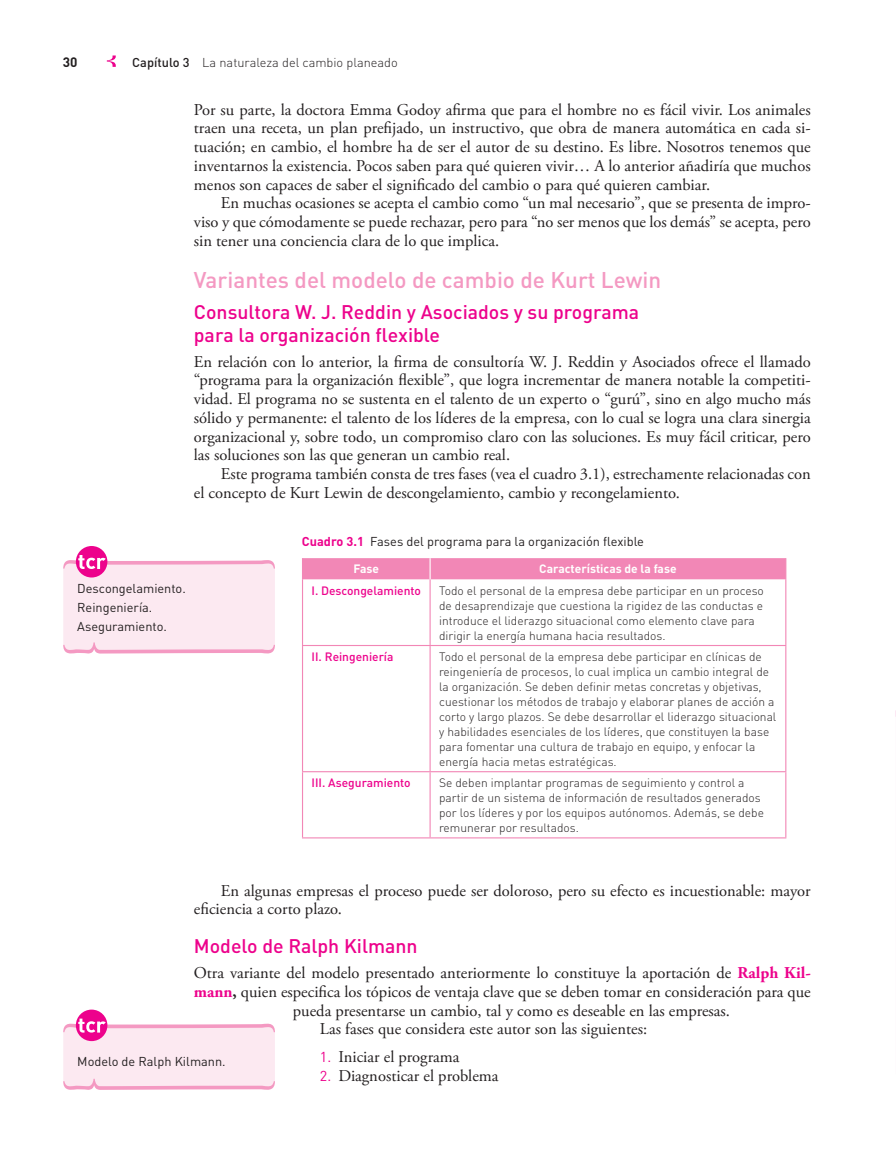
<style>
.page{position:relative;width:896px;height:1151px;background:#fff}
.page>*{position:absolute;margin:0;border:0;box-sizing:border-box;transform-origin:0 0}
.t1{font:500 22.5px "DIN Pro";color:#f499c2}
.t2{font:500 19.5px/22.5px "DIN Pro";color:#ed028c}
.t3{font:16.5px/18.8px "Adobe Garamond Pro";color:#231f20}
.t4{font:700 13.5px "DIN Pro";color:#231f20}
.t5{font:12.75px/18.8px "DIN Pro";color:#231f20}
.t6{font:300 12.75px "DIN";color:#231f20}
.t7{font:300 12px/15px "DIN Pro";color:#231f20}
.t8{font:500 12px "DIN Pro";color:#ed028c}
.t9{font:700 12px "DIN Pro";color:#fff}
.s1{font-family:"DIN Pro";font-weight:500}
.s2{font-weight:700;color:#ed028c}
.s3{font-weight:700}
.s4{font-family:"DIN Pro";font-size:14.25px;color:#ed028c}
</style>
<div class="page">
<svg style="left:107px;top:55px;width:9px;height:12px"></svg>
<hr style="left:302px;top:579px;width:1px;height:66px;background:#f287b6">
<hr style="left:302px;top:646px;width:1px;height:125px;background:#f287b6">
<hr style="left:302px;top:772px;width:1px;height:65px;background:#f287b6">
<hr style="left:429px;top:579px;width:1px;height:66px;background:#f287b6">
<hr style="left:785px;top:579px;width:1px;height:66px;background:#f287b6">
<hr style="left:429px;top:646px;width:1px;height:125px;background:#f287b6">
<hr style="left:785px;top:646px;width:1px;height:125px;background:#f287b6">
<hr style="left:429px;top:772px;width:1px;height:65px;background:#f287b6">
<hr style="left:785px;top:772px;width:1px;height:65px;background:#f287b6">
<hr style="left:302px;top:645px;width:484px;height:1px;background:#f287b6">
<hr style="left:302px;top:771px;width:484px;height:1px;background:#f287b6">
<hr style="left:302px;top:837px;width:484px;height:1px;background:#f287b6">
<div style="left:302px;top:558px;width:484px;height:21px;background:#f287b6"></div>
<div style="left:76px;top:1009px;width:31px;height:32px;background:#ed028c;border-radius:50%"></div>
<svg style="left:63px;top:1018px;width:212px;height:72px;background:#fbdcea"></svg>
<div style="left:76px;top:546px;width:31px;height:31px;background:#ed028c;border-radius:50%"></div>
<svg style="left:63px;top:555px;width:212px;height:98px;background:#fbdfec"></svg>
<p class="t4" style="left:63px;top:57px;width:16px">30</p>
<p class="t6" style="left:132px;top:58px;width:267px"><span class="s1">Capítulo 3</span> La naturaleza del cambio planeado</p>
<p class="t3" style="left:194px;top:101px;width:618px">Por su parte, la doctora Emma Godoy afirma que para el hombre no es fácil vivir. Los animales</p>
<p class="t3" style="left:194px;top:120px;width:618px">traen una receta, un plan prefijado, un instructivo, que obra de manera automática en cada si-</p>
<p class="t3" style="left:194px;top:139px;width:618px">tuación; en cambio, el hombre ha de ser el autor de su destino. Es libre. Nosotros tenemos que</p>
<p class="t3" style="left:194px;top:158px;width:618px">inventarnos la existencia. Pocos saben para qué quieren vivir… A lo anterior añadiría que muchos</p>
<p class="t3" style="left:194px;top:176px;width:517px">menos son capaces de saber el significado del cambio o para qué quieren cambiar.</p>
<p class="t3" style="left:221px;top:195px;width:591px">En muchas ocasiones se acepta el cambio como “un mal necesario”, que se presenta de impro-</p>
<p class="t3" style="left:194px;top:214px;width:618px">viso y que cómodamente se puede rechazar, pero para “no ser menos que los demás” se acepta, pero</p>
<p class="t3" style="left:194px;top:233px;width:307px">sin tener una conciencia clara de lo que implica.</p>
<p class="t1" style="left:194px;top:272px;width:469px">Variantes del modelo de cambio de Kurt Lewin</p>
<p class="t2" style="left:194px;top:303px;width:447px">Consultora W. J. Reddin y Asociados y su programa para la organización flexible</p>
<p class="t3" style="left:194px;top:353px;width:618px">En relación con lo anterior, la firma de consultoría W. J. Reddin y Asociados ofrece el llamado</p>
<p class="t3" style="left:194px;top:372px;width:618px">“programa para la organización flexible”, que logra incrementar de manera notable la competiti-</p>
<p class="t3" style="left:194px;top:391px;width:618px">vidad. El programa no se sustenta en el talento de un experto o “gurú”, sino en algo mucho más</p>
<p class="t3" style="left:194px;top:410px;width:618px">sólido y permanente: el talento de los líderes de la empresa, con lo cual se logra una clara sinergia</p>
<p class="t3" style="left:194px;top:428px;width:618px">organizacional y, sobre todo, un compromiso claro con las soluciones. Es muy fácil criticar, pero</p>
<p class="t3" style="left:194px;top:447px;width:318px">las soluciones son las que generan un cambio real.</p>
<p class="t3" style="left:221px;top:466px;width:591px">Este programa también consta de tres fases (vea el cuadro 3.1), estrechamente relacionadas con</p>
<p class="t3" style="left:194px;top:485px;width:487px">el concepto de Kurt Lewin de descongelamiento, cambio y recongelamiento.</p>
<p class="t5" style="left:302px;top:533px;width:343px"><span class="s2">Cuadro 3.1</span> Fases del programa para la organización flexible</p>
<p class="t9" style="left:353px;top:565px;width:27px">Fase</p>
<p class="t9" style="left:539px;top:565px;width:139px">Características de la fase</p>
<p class="t8" style="left:311px;top:586px;width:111px">I. Descongelamiento</p>
<p class="t7" style="left:439px;top:584px;width:326px">Todo el personal de la empresa debe participar en un proceso de desaprendizaje que cuestiona la rigidez de las conductas e introduce el liderazgo situacional como elemento clave para dirigir la energía humana hacia resultados.</p>
<p class="t8" style="left:311px;top:652px;width:83px">II. Reingeniería</p>
<p class="t7" style="left:439px;top:650px;width:339px">Todo el personal de la empresa debe participar en clínicas de reingeniería de procesos, lo cual implica un cambio integral de la organización. Se deben definir metas concretas y objetivas, cuestionar los métodos de trabajo y elaborar planes de acción a corto y largo plazos. Se debe desarrollar el liderazgo situacional y habilidades esenciales de los líderes, que constituyen la base para fomentar una cultura de trabajo en equipo, y enfocar la energía hacia metas estratégicas.</p>
<p class="t8" style="left:311px;top:778px;width:101px">III. Aseguramiento</p>
<p class="t7" style="left:439px;top:776px;width:326px">Se deben implantar programas de seguimiento y control a partir de un sistema de información de resultados generados por los líderes y por los equipos autónomos. Además, se debe remunerar por resultados.</p>
<p class="t5" style="left:77px;top:581px;width:110px">Descongelamiento .<br>Reingeniería .<br>Aseguramiento.</p>
<p class="t3" style="left:194px;top:882px;width:618px;text-indent:27px">En algunas empresas el proceso puede ser doloroso, pero su efecto es incuestionable: mayor eficiencia a corto plazo.</p>
<p class="t2" style="left:194px;top:937px;width:225px">Modelo de Ralph Kilmann</p>
<p class="t3" style="left:194px;top:965px;width:618px">Otra variante del modelo presentado anteriormente lo constituye la aportación de <span class="s2">Ralph Kil-</span></p>
<p class="t3" style="left:194px;top:983px;width:618px"><span class="s2">mann</span><span class="s3">,</span> quien especifica los tópicos de ventaja clave que se deben tomar en consideración para que</p>
<p class="t3" style="left:293px;top:1002px;width:438px">pueda presentarse un cambio, tal y como es deseable en las empresas.</p>
<p class="t3" style="left:320px;top:1021px;width:328px">Las fases que considera este autor son las siguientes:</p>
<p class="t3" style="left:320px;top:1049px;width:141px"><span class="s4">1.</span> Iniciar el programa</p>
<p class="t3" style="left:320px;top:1067px;width:180px"><span class="s4">2.</span> Diagnosticar el problema</p>
<p class="t5" style="left:77px;top:1053px;width:150px">Modelo de Ralph Kilmann.</p>
</div>
